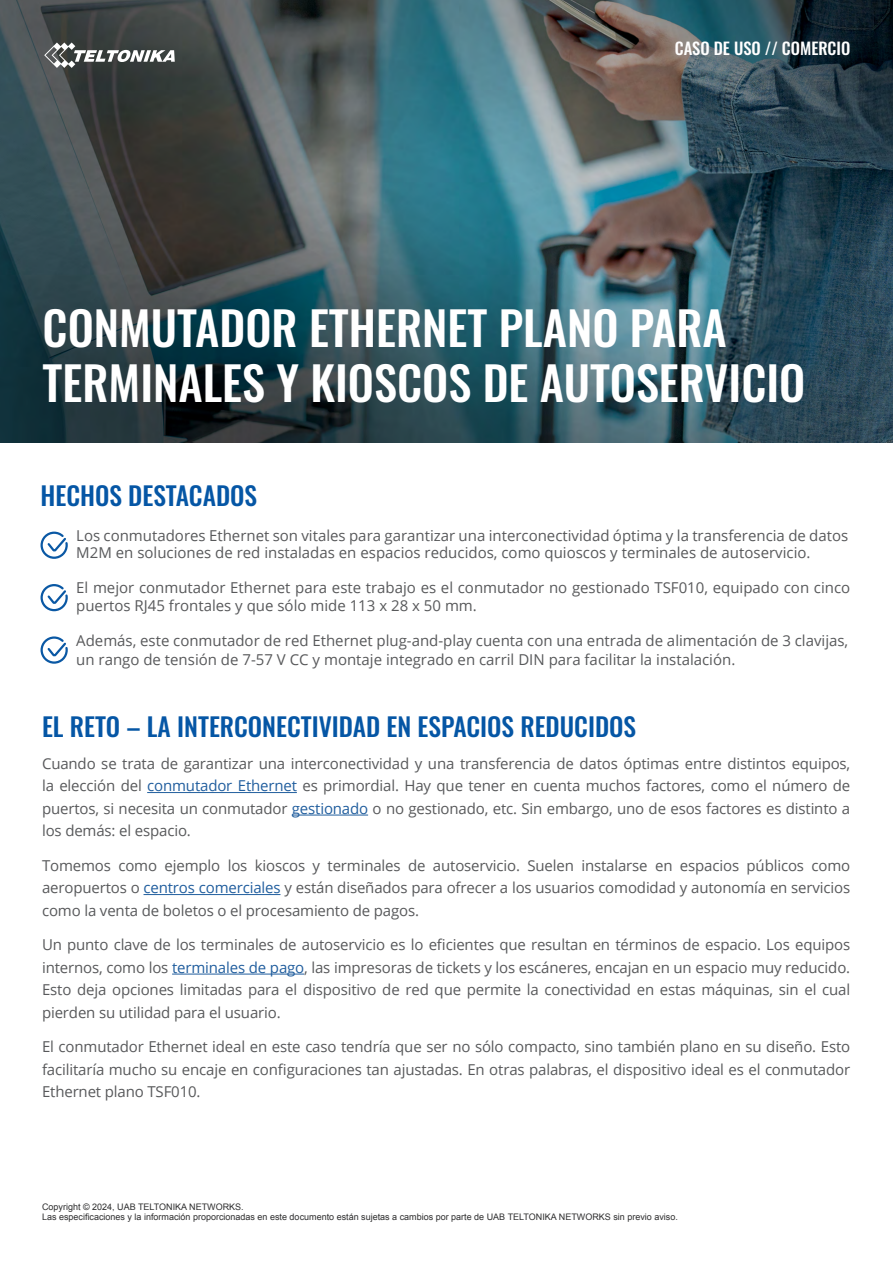
<style>
.page{position:relative;width:893px;height:1263px;background:#fff}
.page>*{position:absolute;margin:0;border:0;box-sizing:border-box;transform-origin:0 0}
.t1{font:500 46.5px/55.5px "Oswald";color:#fff}
.t2{font:500 25.5px "Oswald";color:#0556a5}
.t3{font:500 16.5px "Oswald";color:#fff}
.t4{font:15px/22.5px "Open Sans";color:#58595b;text-align:justify}
.t5{font:9px/10.1px "Arial";color:#2e2e2f}
.s1{color:#215e9e}
</style>
<div class="page">
<img style="left:0;top:0;width:893px;height:442px">
<svg style="left:44px;top:43px;width:131px;height:25px"></svg>
<svg style="left:40px;top:531px;width:28px;height:28px"></svg>
<svg style="left:40px;top:584px;width:28px;height:28px"></svg>
<svg style="left:40px;top:636px;width:28px;height:28px"></svg>
<hr style="left:147px;top:792px;width:150px;height:1px;background:#215e9e">
<hr style="left:292px;top:815px;width:76px;height:1px;background:#215e9e">
<hr style="left:144px;top:894px;width:136px;height:1px;background:#215e9e">
<hr style="left:172px;top:974px;width:132px;height:1px;background:#215e9e">
<p class="t3" style="left:675px;top:40px;width:177px">CASO DE USO // COMERCIO</p>
<h1 class="t1" style="left:43px;top:303px;width:764px">CONMUTADOR ETHERNET PLANO PARA<br>TERMINALES Y KIOSCOS DE AUTOSERVICIO</h1>
<h2 class="t2" style="left:41px;top:483px;width:218px">HECHOS DESTACADOS</h2>
<p class="t4" style="left:76px;top:527px;width:774px;line-height:16.5px">Los conmutadores Ethernet son vitales para garantizar una interconectividad óptima y la transferencia de datos<br>M2M en soluciones de red instaladas en espacios reducidos, como quioscos y terminales de autoservicio.</p>
<p class="t4" style="left:76px;top:578px;width:775px;line-height:18px">El mejor conmutador Ethernet para este trabajo es el conmutador no gestionado TSF010, equipado con cinco puertos RJ45 frontales y que sólo mide 113 x 28 x 50 mm.</p>
<p class="t4" style="left:76px;top:630px;width:774px;line-height:19.5px">Además, este conmutador de red Ethernet plug-and-play cuenta con una entrada de alimentación de 3 clavijas, un rango de tensión de 7-57 V CC y montaje integrado en carril DIN para facilitar la instalación.</p>
<h2 class="t2" style="left:42px;top:713px;width:596px">EL RETO – LA INTERCONECTIVIDAD EN ESPACIOS REDUCIDOS</h2>
<p class="t4" style="left:42px;top:752px;width:810px">Cuando se trata de garantizar una interconectividad y una transferencia de datos óptimas entre distintos equipos, la elección del <span class="s1">conmutador Ethernet</span> es primordial. Hay que tener en cuenta muchos factores, como el número de puertos, si necesita un conmutador <span class="s1">gestionado</span> o no gestionado, etc. Sin embargo, uno de esos factores es distinto a los demás: el espacio.</p>
<p class="t4" style="left:42px;top:854px;width:810px">Tomemos como ejemplo los kioscos y terminales de autoservicio. Suelen instalarse en espacios públicos como aeropuertos o <span class="s1">centros comerciales</span> y están diseñados para ofrecer a los usuarios comodidad y autonomía en servicios como la venta de boletos o el procesamiento de pagos.</p>
<p class="t4" style="left:42px;top:933px;width:810px">Un punto clave de los terminales de autoservicio es lo eficientes que resultan en términos de espacio. Los equipos internos, como los <span class="s1">terminales de pago</span>, las impresoras de tickets y los escáneres, encajan en un espacio muy reducido.<br>Esto deja opciones limitadas para el dispositivo de red que permite la conectividad en estas máquinas, sin el cual pierden su utilidad para el usuario.</p>
<p class="t4" style="left:42px;top:1035px;width:810px">El conmutador Ethernet ideal en este caso tendría que ser no sólo compacto, sino también plano en su diseño. Esto facilitaría mucho su encaje en configuraciones tan ajustadas. En otras palabras, el dispositivo ideal es el conmutador Ethernet plano TSF010.</p>
<p class="t5" style="left:42px;top:1202px;width:637px">Copyright © 2024, UAB TELTONIKA NETWORKS.<br>Las especificaciones y la información proporcionadas en este documento están sujetas a cambios por parte de UAB TELTONIKA NETWORKS sin previo aviso.</p>
</div>
